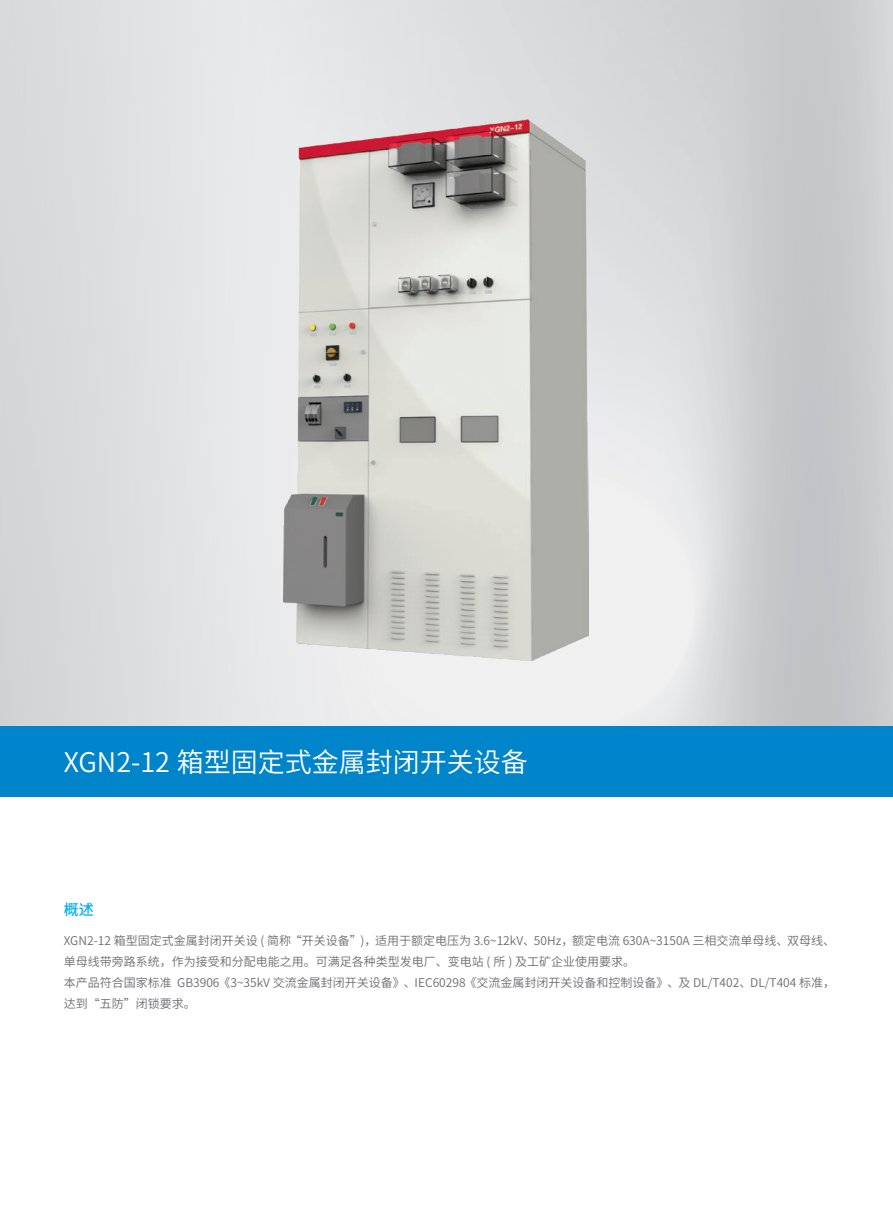
<style>
.page{position:relative;width:893px;height:1212px;background:#fff}
.page>*{position:absolute;margin:0;border:0;box-sizing:border-box;transform-origin:0 0}
.t1{font:27px "Source Han Sans CN";color:#fff}
.t2{font:500 15px "Source Han Sans CN";color:#00aeef}
.t3{font:12px/21px "Source Han Sans CN";color:#6c6d70}
</style>
<div class="page">
<div style="left:0;top:726px;width:893px;height:70px;background:#0084ca"></div>
<img style="left:283px;top:119px;width:306px;height:542px">
<h1 class="t1" style="left:64px;top:746px;width:466px">XGN2-12 箱型固定式金属封闭开关设备</h1>
<p class="t2" style="left:64px;top:901px;width:31px">概述</p>
<p class="t3" style="left:64px;top:930px;width:773px">XGN2-12 箱型固定式金属封闭开关设 ( 简称“开关设备”)，适用于额定电压为 3.6~12kV、50Hz，额定电流 630A~3150A 三相交流单母线、双母线、单母线带旁路系统，作为接受和分配电能之用。可满足各种类型发电厂、变电站 ( 所 ) 及工矿企业使用要求。<br>本产品符合国家标准 GB3906《3~35kV 交流金属封闭开关设备》、IEC60298《交流金属封闭开关设备和控制设备》、及 DL/T402、DL/T404 标准，达到“五防”闭锁要求。</p>
</div>
